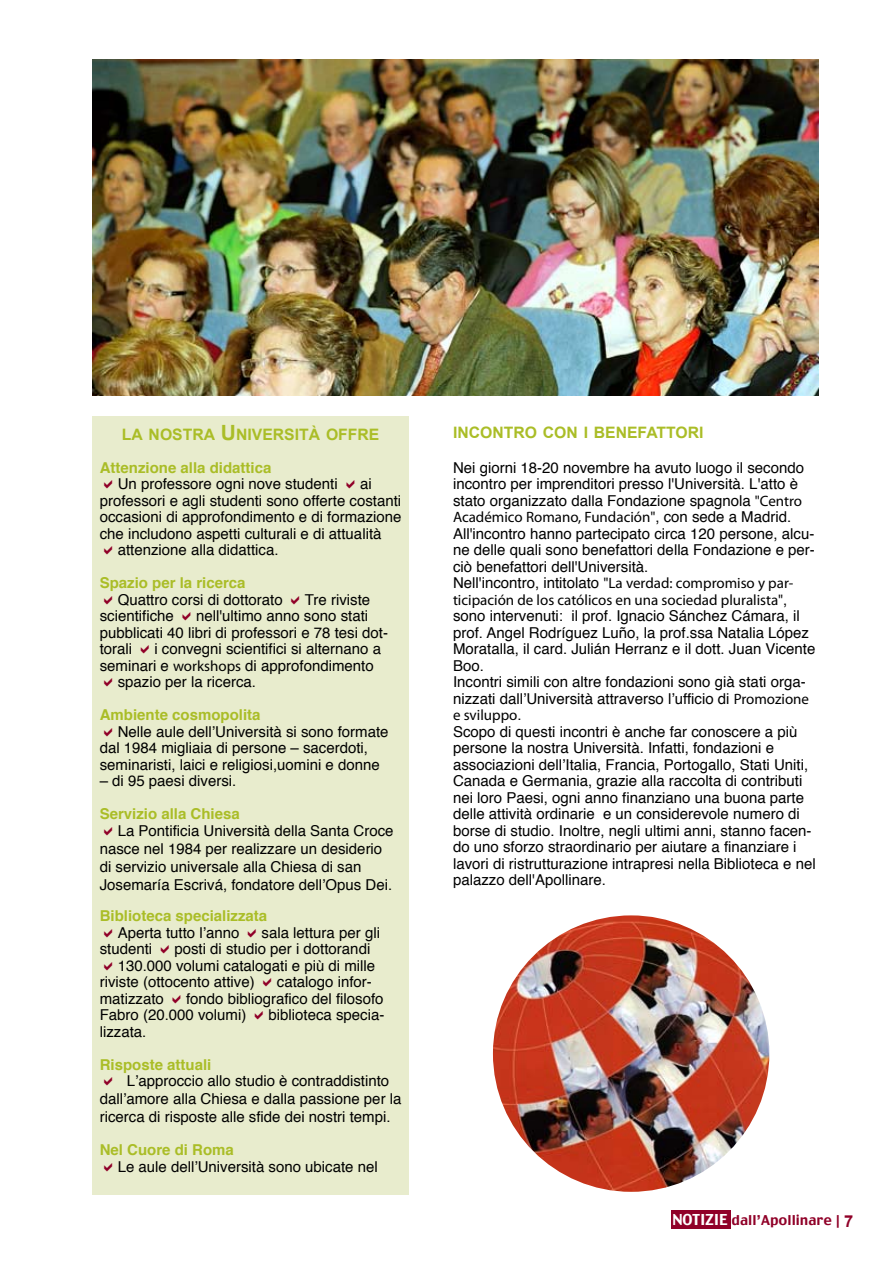
<style>
.page{position:relative;width:893px;height:1263px;background:#fff}
.page>*{position:absolute;margin:0;border:0;box-sizing:border-box;transform-origin:0 0}
.t1{font:700 15.75px "Arial";color:#aabd27}
.t2{font:15px/16.5px "Helvetica";color:#000}
.t3{font:15px/16.5px "Myriad Pro";color:#000}
.t4{font:700 15px "Helvetica";color:#aabd27}
.t5{font:13.5px "Charcoal";color:#900028}
.s1{font-size:21px}
.s2{font-family:"Myriad Pro"}
.s3{font-family:"Helvetica"}
.s4{font-size:15px;color:#fff}
.s5{font-family:"Arial";font-weight:700;font-size:16.5px}
</style>
<div class="page">
<img style="left:93px;top:60px;width:725px;height:336px">
<img style="left:493px;top:915px;width:276px;height:277px;border-radius:50%">
<div style="left:92px;top:417px;width:317px;height:778px;background:#e8eccd"></div>
<div style="left:671px;top:1210px;width:60px;height:18px;background:#900028"></div>
<p class="t1" style="left:122px;top:425px;width:259px">LA NOSTRA <span class="s1">U</span> NIVERSITÀ OFFRE</p>
<p class="t4" style="left:100px;top:454px;width:173px">Attenzione alla didattica</p>
<p class="t2" style="left:118px;top:475px;width:222px">Un professore ogni nove studenti</p>
<p class="t2" style="left:360px;top:475px;width:13px">ai</p>
<p class="t2" style="left:100px;top:492px;width:303px">professori e agli studenti sono offerte costanti</p>
<p class="t2" style="left:100px;top:508px;width:303px">occasioni di approfondimento e di formazione</p>
<p class="t2" style="left:100px;top:525px;width:283px">che includono aspetti culturali e di attualità</p>
<p class="t2" style="left:118px;top:541px;width:162px">attenzione alla didattica.</p>
<p class="t4" style="left:100px;top:569px;width:147px">Spazio per la ricerca</p>
<p class="t2" style="left:118px;top:591px;width:167px">Quattro corsi di dottorato</p>
<p class="t2" style="left:305px;top:591px;width:67px">Tre riviste</p>
<p class="t2" style="left:100px;top:607px;width:76px">scientifiche</p>
<p class="t2" style="left:100px;top:607px;width:290px;text-indent:96px">nell'ultimo anno sono stati pubblicati 40 libri di professori e 78 tesi dot&shy;torali</p>
<p class="t2" style="left:154px;top:640px;width:228px">i convegni scientifici si alternano a</p>
<p class="t2" style="left:100px;top:657px;width:276px">seminari e <span class="s2">workshops</span> di approfondimento</p>
<p class="t2" style="left:118px;top:673px;width:140px">spazio per la ricerca.</p>
<p class="t4" style="left:100px;top:701px;width:162px">Ambiente cosmopolita</p>
<p class="t2" style="left:100px;top:723px;width:290px;text-indent:18px">Nelle aule dell’Università si sono formate dal 1984 migliaia di persone – sacerdoti, seminaristi, laici e religiosi,uomini e donne</p>
<p class="t2" style="left:100px;top:772px;width:138px">– di 95 paesi diversi.</p>
<p class="t4" style="left:100px;top:800px;width:142px">Servizio alla Chiesa</p>
<p class="t2" style="left:100px;top:821px;width:295px;line-height:18px;text-indent:18px">La Pontificia Università della Santa Croce nasce nel 1984 per realizzare un desiderio di servizio universale alla Chiesa di san Josemaría Escrivá, fondatore dell’Opus Dei.</p>
<p class="t4" style="left:100px;top:902px;width:169px">Biblioteca specializzata</p>
<p class="t2" style="left:118px;top:924px;width:123px">Aperta tutto l’anno</p>
<p class="t2" style="left:262px;top:924px;width:120px">sala lettura per gli</p>
<p class="t2" style="left:100px;top:940px;width:54px">studenti</p>
<p class="t2" style="left:174px;top:940px;width:197px">posti di studio per i dottorandi</p>
<p class="t2" style="left:118px;top:957px;width:259px">130.000 volumi catalogati e più di mille</p>
<p class="t2" style="left:100px;top:973px;width:157px">riviste (ottocento attive)</p>
<p class="t2" style="left:277px;top:973px;width:97px">catalogo infor-</p>
<p class="t2" style="left:100px;top:990px;width:66px">matizzato</p>
<p class="t2" style="left:100px;top:990px;width:285px;text-indent:86px">fondo bibliografico del filosofo<br>Fabro (20.000 volumi)</p>
<p class="t2" style="left:269px;top:1006px;width:117px">biblioteca specia-</p>
<p class="t2" style="left:100px;top:1023px;width:48px">lizzata.</p>
<p class="t4" style="left:100px;top:1051px;width:113px">Risposte attuali</p>
<p class="t2" style="left:100px;top:1071px;width:303px;line-height:18px;text-indent:27px">L’approccio allo studio è contraddistinto dall’amore alla Chiesa e dalla passione per la ricerca di risposte alle sfide dei nostri tempi.</p>
<p class="t4" style="left:100px;top:1136px;width:136px">Nel Cuore di Roma</p>
<p class="t2" style="left:118px;top:1158px;width:262px">Le aule dell’Università sono ubicate nel</p>
<p class="t1" style="left:453px;top:424px;width:252px">INCONTRO CON I BENEFATTORI</p>
<p class="t2" style="left:453px;top:459px;width:352px">Nei giorni 18-20 novembre ha avuto luogo il secondo incontro per imprenditori presso l'Università. L'atto è stato organizzato dalla Fondazione spagnola <span class="s2">"Centro</span></p>
<p class="t3" style="left:453px;top:509px;width:340px">Académico Romano, Fundación"<span class="s3">, con sede a Madrid.</span></p>
<p class="t2" style="left:453px;top:525px;width:363px;text-align:justify">All'incontro hanno partecipato circa 120 persone, alcu&shy;ne delle quali sono benefattori della Fondazione e per&shy;ciò benefattori dell'Università.</p>
<p class="t3" style="left:453px;top:575px;width:342px"><span class="s3">Nell'incontro, intitolato</span> "La verdad: compromiso y par&shy;ticipación de los católicos en una sociedad pluralista"<span class="s3">,</span></p>
<p class="t2" style="left:453px;top:607px;width:364px">sono intervenuti: il prof. Ignacio Sánchez Cámara, il prof. Angel Rodríguez Luño, la prof.ssa Natalia López Moratalla, il card. Julián Herranz e il dott. Juan Vicente Boo.<br>Incontri simili con altre fondazioni sono già stati orga&shy;nizzati dall’Università attraverso l’ufficio di <span class="s2">Promozione</span></p>
<p class="t3" style="left:453px;top:707px;width:70px">e sviluppo<span class="s3">.</span></p>
<p class="t2" style="left:453px;top:723px;width:364px">Scopo di questi incontri è anche far conoscere a più persone la nostra Università. Infatti, fondazioni e associazioni dell’Italia, Francia, Portogallo, Stati Uniti, Canada e Germania, grazie alla raccolta di contributi nei loro Paesi, ogni anno finanziano una buona parte delle attività ordinarie e un considerevole numero di borse di studio. Inoltre, negli ultimi anni, stanno facen&shy;do uno sforzo straordinario per aiutare a finanziare i lavori di ristrutturazione intrapresi nella Biblioteca e nel palazzo dell'Apollinare.</p>
<p class="t5" style="left:672px;top:1211px;width:183px"><span class="s4">NOTIZIE</span> dall’Apollinare | <span class="s5">7</span></p>
</div>
